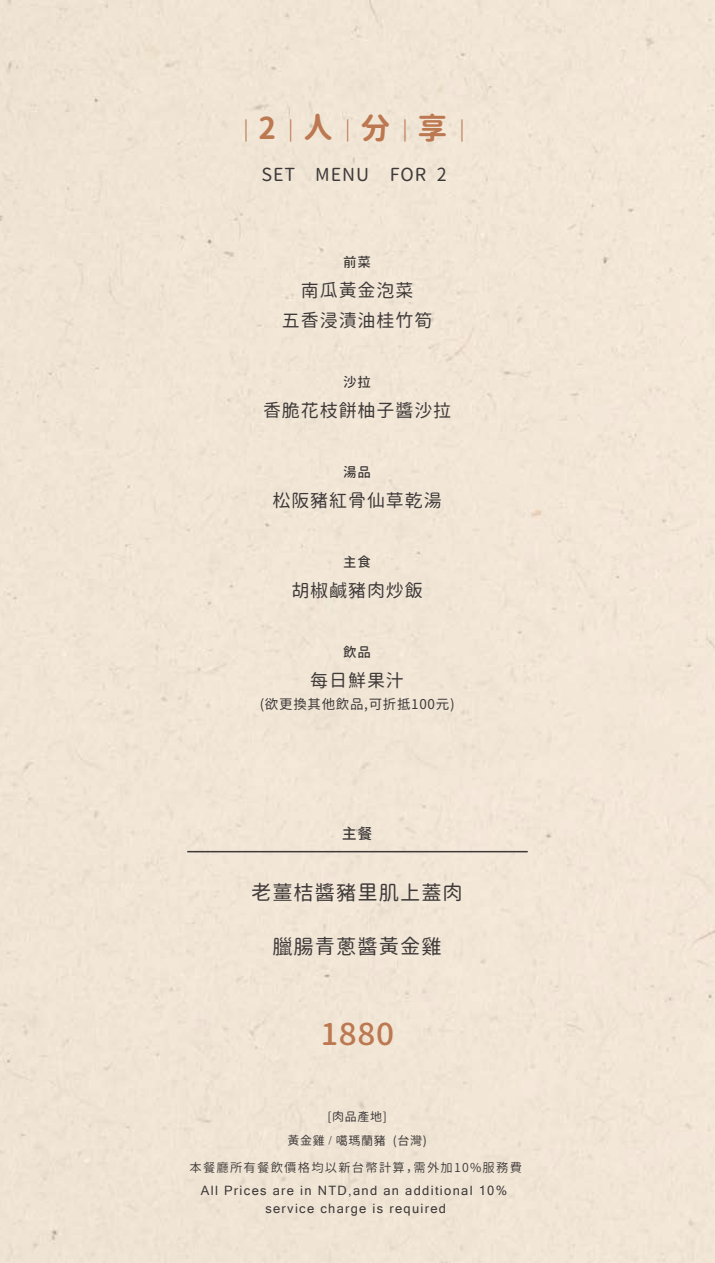
<style>
.page{position:relative;width:715px;height:1263px;background:#fff}
.page>*{position:absolute;margin:0;border:0;box-sizing:border-box;transform-origin:0 0}
.t1{font:30px "Gen Jyuu Gothic X P Medium";color:#bc7850;scale:1.05 1}
.t2{font:22.5px "Gen Jyuu Gothic X P Bold";color:#bc7850}
.t3{font:20.25px "Gen Jyuu Gothic X P Regular";letter-spacing:.05em;color:#3e3a39}
.t4{font:18px/30px "Gen Jyuu Gothic X P Regular";letter-spacing:.05em;color:#3e3a39;text-align:center}
.t5{font:15px "Gen Jyuu Gothic X P Medium";color:#3e3a39}
.t6{font:13.5px "Gen Jyuu Gothic X P Regular";letter-spacing:.05em;color:#3e3a39}
.t7{font:13.5px "Gen Jyuu Gothic X P Medium";letter-spacing:.05em;color:#3e3a39}
.t8{font:12.9px/18px "Microsoft Sans Serif";letter-spacing:.105em;color:#3e3a39;text-align:center}
.t9{font:12.3px "Gen Jyuu Gothic X P Normal";letter-spacing:.1em;color:#3e3a39}
.t10{font:12px/24px "Gen Jyuu Gothic X P Regular";letter-spacing:.05em;color:#3e3a39;text-align:center}
.s1{font-size:30px}
.s2{font-size:9px}
</style>
<div class="page">
<div style="left:0;top:0;width:714px;height:1263px;background:#f2e5d6"></div>
<hr style="left:187px;top:851px;width:340px;height:1px;background:#3e3a39">
<h2 class="t2" style="left:240px;top:114px;width:228px">｜<span class="s1">2</span>｜<span class="s1">人</span>｜<span class="s1">分</span>｜<span class="s1">享</span>｜</h2>
<h3 class="t4" style="left:261px;top:159px;width:187px">SET　MENU FOR 2</h3>
<p class="t7" style="left:343px;top:252px;width:29px">前菜</p>
<h3 class="t4" style="left:282px;top:275px;width:152px">南瓜黃金泡菜<br>五香浸漬油桂竹筍</h3>
<p class="t7" style="left:343px;top:372px;width:29px">沙拉</p>
<h3 class="t4" style="left:263px;top:395px;width:190px">香脆花枝餅柚子醬沙拉</h3>
<p class="t7" style="left:343px;top:462px;width:29px">湯品</p>
<h3 class="t4" style="left:272px;top:485px;width:171px">松阪豬紅骨仙草乾湯</h3>
<p class="t7" style="left:343px;top:552px;width:29px">主食</p>
<h3 class="t4" style="left:291px;top:575px;width:133px">胡椒鹹豬肉炒飯</h3>
<p class="t7" style="left:343px;top:642px;width:29px">飲品</p>
<h3 class="t4" style="left:310px;top:665px;width:95px">每日鮮果汁</h3>
<p class="t6" style="left:260px;top:695px;width:196px">(欲更換其他飲品,可折抵100元)</p>
<p class="t5" style="left:341px;top:823px;width:32px">主餐</p>
<h3 class="t3" style="left:251px;top:878px;width:213px">老薑桔醬豬里肌上蓋肉</h3>
<h3 class="t3" style="left:272px;top:932px;width:171px">臘腸青蔥醬黃金雞</h3>
<h1 class="t1" style="left:320px;top:1012px;width:72px">1880</h1>
<p class="t10" style="left:287px;top:1104px;width:141px">[肉品產地]<br>黃金雞 <span class="s2">/</span> 噶瑪蘭豬 (台灣)</p>
<p class="t9" style="left:189px;top:1159px;width:334px">本餐廳所有餐飲價格均以新台幣計算，需外加10%服務費</p>
<p class="t8" style="left:201px;top:1181px;width:308px">All Prices are in NTD,and an additional 10% service charge is required</p>
</div>
